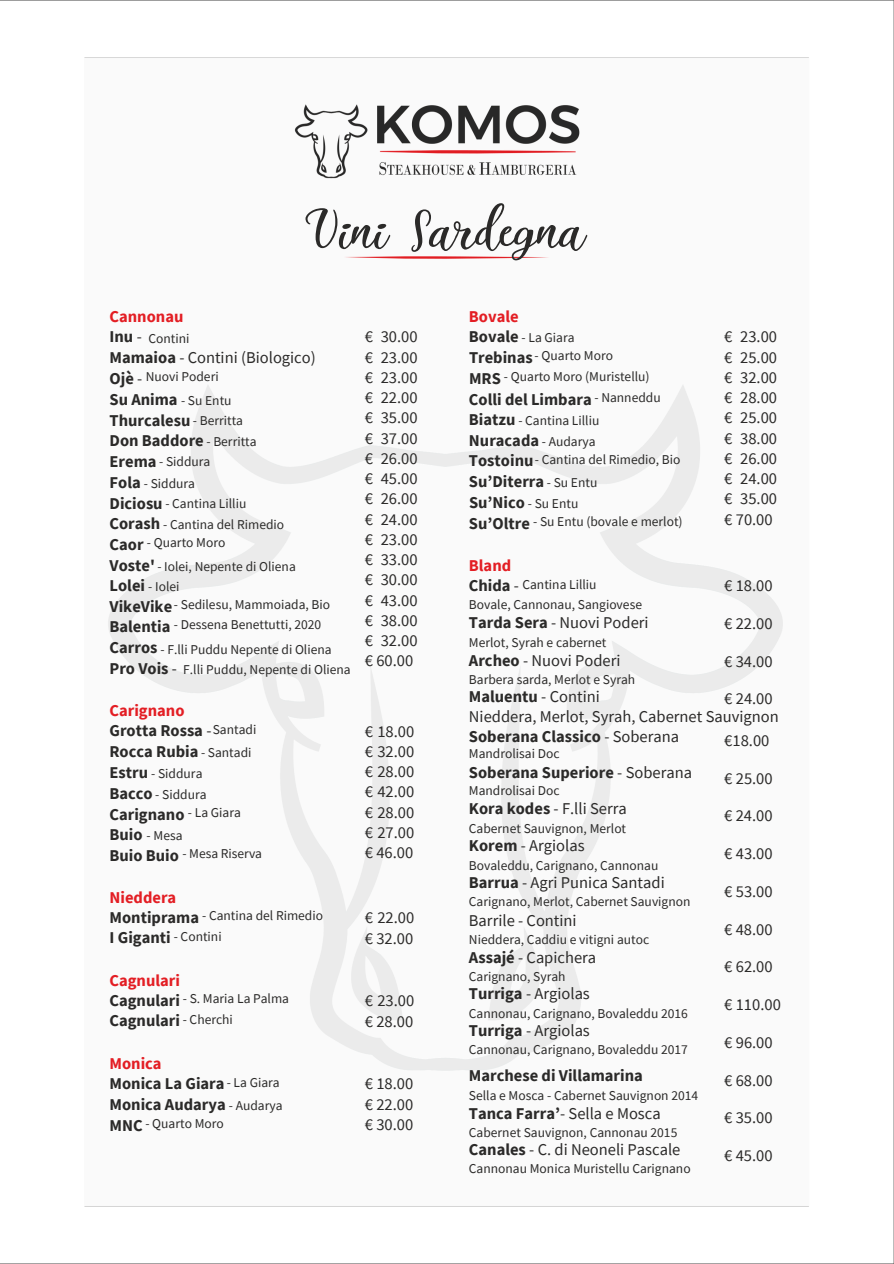
<style>
.page{position:relative;width:894px;height:1264px;background:#fff}
.page>*{position:absolute;margin:0;border:0;box-sizing:border-box;transform-origin:0 0}
.t1{font:70.5px "Italian Breakfast";color:#2b2a29}
.t2{font:16.5px/20.2px "Source Sans Pro";color:#2b2a29;text-align:justify}
.t3{font:700 16.5px/20.2px "Source Sans Pro";color:#2b2a29}
.t4{font:700 16.5px/20.2px "Source Sans Pro";color:#e31e24}
.t5{font:13.5px "Source Sans Pro";color:#2b2a29}
.s1{font-weight:400}
.s2{font-weight:700}
.s3{color:#e31e24}
.s4{color:#2b2a29}
.s5{font-weight:400;color:#2b2a29}
</style>
<div class="page">
<img style="left:0;top:0;width:893px;height:1207px">
<h4 class="t1" style="left:303px;top:194px;width:280px">Vini Sardegna</h4>
<h3 class="t4" style="left:109px;top:306px;width:75px">Cannonau</h3>
<h4 class="t3" style="left:109px;top:326px;width:34px">Inu <span class="s1">-</span></h4>
<p class="t2" style="left:109px;top:347px;width:208px"><span class="s2">Mamaioa</span> - Contini (Biologico)</p>
<p class="t3" style="left:109px;top:368px;width:34px">Ojè <span class="s1">-</span></p>
<h4 class="t3" style="left:109px;top:388px;width:70px">Su Anima</h4>
<h4 class="t3" style="left:109px;top:410px;width:82px">Thurcalesu</h4>
<h4 class="t3" style="left:109px;top:430px;width:96px">Don Baddore<br>Erema</h4>
<p class="t3" style="left:109px;top:472px;width:33px">Fola</p>
<h3 class="t3" style="left:109px;top:492px;width:55px">Diciosu<br>Corash</h3>
<p class="t3" style="left:110px;top:534px;width:36px">Caor</p>
<h3 class="t3" style="left:109px;top:554px;width:47px">Voste'</h3>
<p class="t3" style="left:110px;top:575px;width:37px">Lolei</p>
<p class="t3" style="left:110px;top:596px;width:64px;text-align:justify">VikeVike Balentia Carros</p>
<p class="t3" style="left:109px;top:658px;width:69px">Pro Vois <span class="s1">-</span></p>
<p class="t3" style="left:109px;top:700px;width:103px"><span class="s3">Carignano<br></span>Grotta Rossa <span class="s1">-<br></span>Rocca Rubia</p>
<p class="t3" style="left:109px;top:762px;width:40px">Estru</p>
<p class="t3" style="left:109px;top:782px;width:45px">Bacco</p>
<h3 class="t3" style="left:109px;top:803px;width:76px">Carignano<br>Buio</h3>
<p class="t3" style="left:109px;top:845px;width:71px">Buio Buio</p>
<p class="t5" style="left:148px;top:329px;width:42px">Contini</p>
<p class="t5" style="left:146px;top:367px;width:74px">Nuovi Poderi</p>
<h3 class="t5" style="left:181px;top:391px;width:52px">- Su Entu</h3>
<p class="t5" style="left:193px;top:411px;width:52px">- Berritta</p>
<h2 class="t5" style="left:206px;top:433px;width:52px">- Berritta</h2>
<p class="t5" style="left:159px;top:453px;width:53px">- Siddura</p>
<h4 class="t5" style="left:144px;top:474px;width:53px">- Siddura</h4>
<h3 class="t5" style="left:165px;top:494px;width:83px">- Cantina Lilliu</h3>
<p class="t5" style="left:163px;top:516px;width:122px">- Cantina del Rimedio</p>
<h3 class="t5" style="left:147px;top:533px;width:80px">- Quarto Moro</h3>
<p class="t5" style="left:157px;top:557px;width:140px">- Iolei, Nepente di Oliena</p>
<h2 class="t5" style="left:148px;top:577px;width:33px">- Iolei</h2>
<h3 class="t5" style="left:174px;top:596px;width:158px">- Sedilesu, Mammoiada, Bio</h3>
<p class="t5" style="left:174px;top:615px;width:149px">- Dessena Benettutti, 2020</p>
<p class="t5" style="left:160px;top:640px;width:172px">- F.lli Puddu Nepente di Oliena</p>
<h3 class="t5" style="left:183px;top:660px;width:169px">F.lli Puddu, Nepente di Oliena</h3>
<p class="t5" style="left:213px;top:720px;width:45px">Santadi</p>
<p class="t5" style="left:201px;top:744px;width:52px">- Santadi</p>
<p class="t5" style="left:151px;top:764px;width:53px">- Siddura</p>
<p class="t5" style="left:155px;top:785px;width:53px">- Siddura</p>
<p class="t5" style="left:188px;top:803px;width:54px">- La Giara</p>
<p class="t5" style="left:147px;top:827px;width:37px">- Mesa</p>
<p class="t5" style="left:182px;top:844px;width:81px">- Mesa Riserva</p>
<h1 class="t3" style="left:109px;top:887px;width:91px"><span class="s3">Nieddera<br></span>Montiprama<br>I Giganti</h1>
<h3 class="t5" style="left:202px;top:907px;width:122px">- Cantina del Rimedio</h3>
<p class="t5" style="left:174px;top:927px;width:49px">- Contini</p>
<p class="t3" style="left:109px;top:969px;width:72px;text-align:justify"><span class="s3">Cagnulari </span>Cagnulari Cagnulari</p>
<p class="t5" style="left:183px;top:990px;width:108px">- S. Maria La Palma</p>
<h4 class="t5" style="left:183px;top:1010px;width:52px">- Cherchi</h4>
<p class="t3" style="left:109px;top:1052px;width:116px"><span class="s3">Monica<br></span>Monica La Giara</p>
<h3 class="t3" style="left:109px;top:1094px;width:118px">Monica Audarya</h3>
<p class="t3" style="left:109px;top:1115px;width:35px">MNC</p>
<h4 class="t5" style="left:227px;top:1073px;width:54px">- La Giara</h4>
<h3 class="t5" style="left:229px;top:1096px;width:55px">- Audarya</h3>
<p class="t5" style="left:145px;top:1114px;width:80px">- Quarto Moro</p>
<h3 class="t2" style="left:365px;top:326px;width:54px">€ 30.00 € 23.00 € 23.00 € 22.00 € 35.00 € 37.00 € 26.00 € 45.00 € 26.00 € 24.00 € 23.00 € 33.00 € 30.00 € 43.00 € 38.00 € 32.00 € 60.00</h3>
<p class="t2" style="left:365px;top:720px;width:51px">€ 18.00 € 32.00 € 28.00 € 42.00 € 28.00 € 27.00 € 46.00</p>
<p class="t2" style="left:365px;top:907px;width:51px">€ 22.00 € 32.00</p>
<h3 class="t2" style="left:365px;top:990px;width:51px">€ 23.00 € 28.00</h3>
<h3 class="t2" style="left:365px;top:1073px;width:50px">€ 18.00 € 22.00 € 30.00</h3>
<h3 class="t4" style="left:469px;top:306px;width:51px">Bovale<br><span class="s4">Bovale</span></h3>
<p class="t3" style="left:469px;top:347px;width:65px">Trebinas</p>
<p class="t3" style="left:469px;top:368px;width:33px">MRS</p>
<p class="t3" style="left:469px;top:388px;width:124px">Colli del Limbara<br>Biatzu</p>
<p class="t3" style="left:469px;top:430px;width:77px">Nuracada<br>Tostoinu<br>Su’Diterra</p>
<p class="t3" style="left:469px;top:492px;width:57px">Su’Nico</p>
<p class="t3" style="left:469px;top:513px;width:62px">Su’Oltre</p>
<p class="t5" style="left:521px;top:329px;width:54px">- La Giara</p>
<p class="t5" style="left:534px;top:347px;width:80px">- Quarto Moro</p>
<p class="t5" style="left:504px;top:367px;width:147px">- Quarto Moro (Muristellu)</p>
<h3 class="t5" style="left:594px;top:388px;width:68px">- Nanneddu</h3>
<p class="t5" style="left:518px;top:412px;width:83px">- Cantina Lilliu</p>
<p class="t5" style="left:541px;top:432px;width:55px">- Audarya</p>
<h4 class="t5" style="left:534px;top:450px;width:147px">- Cantina del Rimedio, Bio</h4>
<p class="t5" style="left:546px;top:474px;width:52px">- Su Entu</p>
<h4 class="t5" style="left:527px;top:495px;width:52px">- Su Entu</h4>
<h4 class="t5" style="left:533px;top:513px;width:151px">- Su Entu (bovale e merlot)</h4>
<h3 class="t2" style="left:724px;top:326px;width:54px">€ 23.00 € 25.00 € 32.00 € 28.00 € 25.00 € 38.00 € 26.00 € 24.00 € 35.00 € 70.00</h3>
<p class="t4" style="left:469px;top:555px;width:52px">Bland<br><span class="s4">Chida</span> <span class="s5">-</span></p>
<p class="t5" style="left:469px;top:596px;width:174px">Bovale, Cannonau, Sangiovese</p>
<p class="t2" style="left:469px;top:612px;width:181px"><span class="s2">Tarda Sera</span> - Nuovi Poderi</p>
<p class="t5" style="left:469px;top:634px;width:139px">Merlot, Syrah e cabernet</p>
<p class="t2" style="left:469px;top:649px;width:153px"><span class="s2">Archeo</span> - Nuovi Poderi</p>
<p class="t5" style="left:469px;top:670px;width:168px">Barbera sarda, Merlot e Syrah</p>
<p class="t2" style="left:469px;top:685px;width:311px;text-align:left"><span class="s2">Maluentu</span> - Contini<br>Nieddera, Merlot, Syrah, Cabernet Sauvignon<br><span class="s2">Soberana Classico</span> - Soberana</p>
<p class="t5" style="left:469px;top:744px;width:92px">Mandrolisai Doc</p>
<p class="t3" style="left:469px;top:762px;width:225px">Soberana Superiore <span class="s1">- Soberana</span></p>
<p class="t5" style="left:469px;top:781px;width:92px">Mandrolisai Doc</p>
<p class="t2" style="left:469px;top:798px;width:159px"><span class="s2">Kora kodes</span> - F.lli Serra</p>
<p class="t5" style="left:469px;top:820px;width:159px">Cabernet Sauvignon, Merlot</p>
<p class="t2" style="left:469px;top:835px;width:117px"><span class="s2">Korem</span> - Argiolas</p>
<p class="t5" style="left:469px;top:857px;width:191px">Bovaleddu, Carignano, Cannonau</p>
<p class="t2" style="left:469px;top:872px;width:197px"><span class="s2">Barrua</span> - Agri Punica Santadi</p>
<p class="t5" style="left:469px;top:893px;width:223px">Carignano, Merlot, Cabernet Sauvignon</p>
<p class="t2" style="left:469px;top:909px;width:109px">Barrile - Contini</p>
<p class="t5" style="left:469px;top:930px;width:182px">Nieddera, Caddiu e vitigni autoc</p>
<p class="t2" style="left:469px;top:946px;width:129px"><span class="s2">Assajé</span> - Capichera</p>
<p class="t5" style="left:469px;top:967px;width:98px">Carignano, Syrah</p>
<p class="t2" style="left:469px;top:982px;width:122px"><span class="s2">Turriga</span> - Argiolas</p>
<p class="t5" style="left:469px;top:1004px;width:220px">Cannonau, Carignano, Bovaleddu 2016</p>
<p class="t2" style="left:469px;top:1019px;width:122px"><span class="s2">Turriga</span> - Argiolas</p>
<p class="t5" style="left:469px;top:1040px;width:220px">Cannonau, Carignano, Bovaleddu 2017</p>
<p class="t3" style="left:469px;top:1064px;width:175px">Marchese di Villamarina</p>
<p class="t5" style="left:469px;top:1086px;width:231px">Sella e Mosca - Cabernet Sauvignon 2014</p>
<p class="t2" style="left:469px;top:1103px;width:193px"><span class="s2">Tanca Farra’</span>- Sella e Mosca</p>
<p class="t5" style="left:469px;top:1123px;width:210px">Cabernet Sauvignon, Cannonau 2015</p>
<p class="t2" style="left:469px;top:1139px;width:213px"><span class="s2">Canales</span> - C. di Neoneli Pascale</p>
<p class="t5" style="left:469px;top:1159px;width:223px">Cannonau Monica Muristellu Carignano</p>
<h4 class="t5" style="left:522px;top:576px;width:76px">Cantina Lilliu</h4>
<p class="t2" style="left:724px;top:575px;width:50px">€ 18.00</p>
<p class="t2" style="left:724px;top:613px;width:50px">€ 22.00</p>
<p class="t2" style="left:724px;top:650px;width:50px">€ 34.00</p>
<p class="t2" style="left:724px;top:688px;width:50px">€ 24.00</p>
<p class="t2" style="left:724px;top:730px;width:47px">€18.00</p>
<h4 class="t2" style="left:724px;top:767px;width:50px">€ 25.00</h4>
<p class="t2" style="left:724px;top:805px;width:50px">€ 24.00</p>
<h4 class="t2" style="left:724px;top:843px;width:50px">€ 43.00</h4>
<h3 class="t2" style="left:724px;top:880px;width:50px">€ 53.00</h3>
<h4 class="t2" style="left:724px;top:918px;width:50px">€ 48.00</h4>
<p class="t2" style="left:724px;top:956px;width:50px">€ 62.00</p>
<p class="t2" style="left:724px;top:994px;width:58px">€ 110.00</p>
<p class="t2" style="left:724px;top:1031px;width:50px">€ 96.00</p>
<p class="t2" style="left:724px;top:1069px;width:50px">€ 68.00</p>
<h3 class="t2" style="left:724px;top:1107px;width:50px">€ 35.00</h3>
<p class="t2" style="left:724px;top:1144px;width:50px">€ 45.00</p>
</div>
